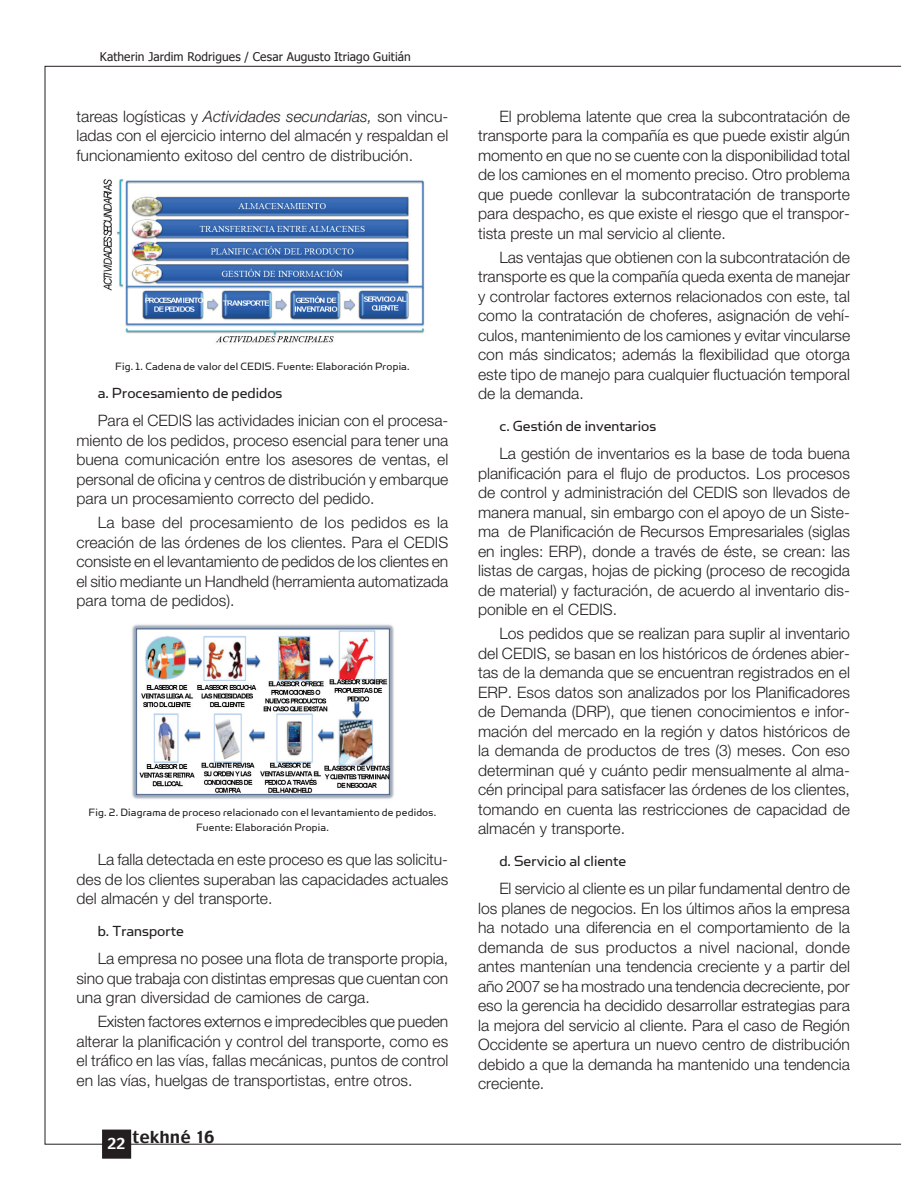
<style>
.page{position:relative;width:918px;height:1188px;background:#fff}
.page>*{position:absolute;margin:0;border:0;box-sizing:border-box;transform-origin:0 0}
.t1{font:16.5px "Simian Text Orangutan";color:#231f20}
.t2{font:16.5px "Charcoal";color:#231f20}
.t3{font:300 15.75px/19.5px "Helvetica Neue LT Std";color:#231f20;text-align:justify}
.t4{font:15px "Charcoal";color:#fff}
.t5{font:12px/15px "Simian Display Orangutan";letter-spacing:.015em;color:#231f20;text-align:center}
.t6{font:12px "Tahoma";letter-spacing:.005em;color:#231f20}
.s1{font-style:italic}
</style>
<div class="page">
<div style="left:103px;top:1130px;width:27px;height:28px;background:#231f20"></div>
<div style="left:102px;top:1130px;width:29px;height:29px;border:2px solid #231f20"></div>
<img style="left:103px;top:179px;width:322px;height:164px">
<img style="left:132px;top:624px;width:262px;height:175px">
<p class="t6" style="left:100px;top:49px;width:312px">Katherin Jardim Rodrigues / Cesar Augusto Itriago Guitián</p>
<p class="t3" style="left:76px;top:106px;width:373px">tareas logísticas y <span class="s1">Actividades secundarias,</span> son vincu&shy;ladas con el ejercicio interno del almacén y respaldan el funcionamiento exitoso del centro de distribución.</p>
<p class="t5" style="left:115px;top:359px;width:296px">Fig. 1. Cadena de valor del CEDIS. Fuente: Elaboración Propia.</p>
<p class="t1" style="left:98px;top:384px;width:186px">a. Procesamiento de pedidos</p>
<p class="t3" style="left:76px;top:411px;width:373px;text-indent:21px">Para el CEDIS las actividades inician con el procesa&shy;miento de los pedidos, proceso esencial para tener una buena comunicación entre los asesores de ventas, el personal de oficina y centros de distribución y embarque para un procesamiento correcto del pedido.</p>
<p class="t3" style="left:76px;top:512px;width:373px;text-indent:21px">La base del procesamiento de los pedidos es la creación de las órdenes de los clientes. Para el CEDIS consiste en el levantamiento de pedidos de los clientes en el sitio mediante un Handheld (herramienta automatizada para toma de pedidos).</p>
<p class="t5" style="left:89px;top:804px;width:349px">Fig. 2. Diagrama de proceso relacionado con el levantamiento de pedidos.<br>Fuente: Elaboración Propia.</p>
<p class="t3" style="left:76px;top:849px;width:373px;text-indent:21px">La falla detectada en este proceso es que las solicitu&shy;des de los clientes superaban las capacidades actuales del almacén y del transporte.</p>
<p class="t1" style="left:98px;top:922px;width:88px">b. Transporte</p>
<p class="t3" style="left:76px;top:949px;width:373px;text-indent:21px">La empresa no posee una flota de transporte propia, sino que trabaja con distintas empresas que cuentan con una gran diversidad de camiones de carga.</p>
<p class="t3" style="left:76px;top:1011px;width:373px;text-indent:21px">Existen factores externos e impredecibles que pueden alterar la planificación y control del transporte, como es el tráfico en las vías, fallas mecánicas, puntos de control en las vías, huelgas de transportistas, entre otros.</p>
<p class="t4" style="left:108px;top:1134px;width:19px">22</p>
<p class="t2" style="left:133px;top:1126px;width:83px">tekhné 16</p>
<p class="t3" style="left:478px;top:106px;width:373px;text-indent:21px">El problema latente que crea la subcontratación de transporte para la compañía es que puede existir algún momento en que no se cuente con la disponibilidad total de los camiones en el momento preciso. Otro problema que puede conllevar la subcontratación de transporte para despacho, es que existe el riesgo que el transpor&shy;tista preste un mal servicio al cliente.</p>
<p class="t3" style="left:478px;top:247px;width:374px;text-indent:21px">Las ventajas que obtienen con la subcontratación de transporte es que la compañía queda exenta de manejar y controlar factores externos relacionados con este, tal como la contratación de choferes, asignación de vehí&shy;culos, mantenimiento de los camiones y evitar vincularse con más sindicatos; además la flexibilidad que otorga este tipo de manejo para cualquier fluctuación temporal de la demanda.</p>
<p class="t1" style="left:499px;top:417px;width:158px">c. Gestión de inventarios</p>
<p class="t3" style="left:478px;top:444px;width:373px;text-indent:21px">La gestión de inventarios es la base de toda buena planificación para el flujo de productos. Los procesos de control y administración del CEDIS son llevados de manera manual, sin embargo con el apoyo de un Siste&shy;ma de Planificación de Recursos Empresariales (siglas en ingles: ERP), donde a través de éste, se crean: las listas de cargas, hojas de picking (proceso de recogida de material) y facturación, de acuerdo al inventario dis&shy;ponible en el CEDIS.</p>
<p class="t3" style="left:478px;top:623px;width:373px;text-indent:21px">Los pedidos que se realizan para suplir al inventario del CEDIS, se basan en los históricos de órdenes abier&shy;tas de la demanda que se encuentran registrados en el ERP. Esos datos son analizados por los Planificadores de Demanda (DRP), que tienen conocimientos e infor&shy;mación del mercado en la región y datos históricos de la demanda de productos de tres (3) meses. Con eso determinan qué y cuánto pedir mensualmente al alma&shy;cén principal para satisfacer las órdenes de los clientes, tomando en cuenta las restricciones de capacidad de almacén y transporte.</p>
<p class="t1" style="left:499px;top:852px;width:128px">d. Servicio al cliente</p>
<p class="t3" style="left:478px;top:879px;width:373px;text-indent:21px">El servicio al cliente es un pilar fundamental dentro de los planes de negocios. En los últimos años la empresa ha notado una diferencia en el comportamiento de la demanda de sus productos a nivel nacional, donde antes mantenían una tendencia creciente y a partir del año 2007 se ha mostrado una tendencia decreciente, por eso la gerencia ha decidido desarrollar estrategias para la mejora del servicio al cliente. Para el caso de Región Occidente se apertura un nuevo centro de distribución debido a que la demanda ha mantenido una tendencia creciente.</p>
</div>
